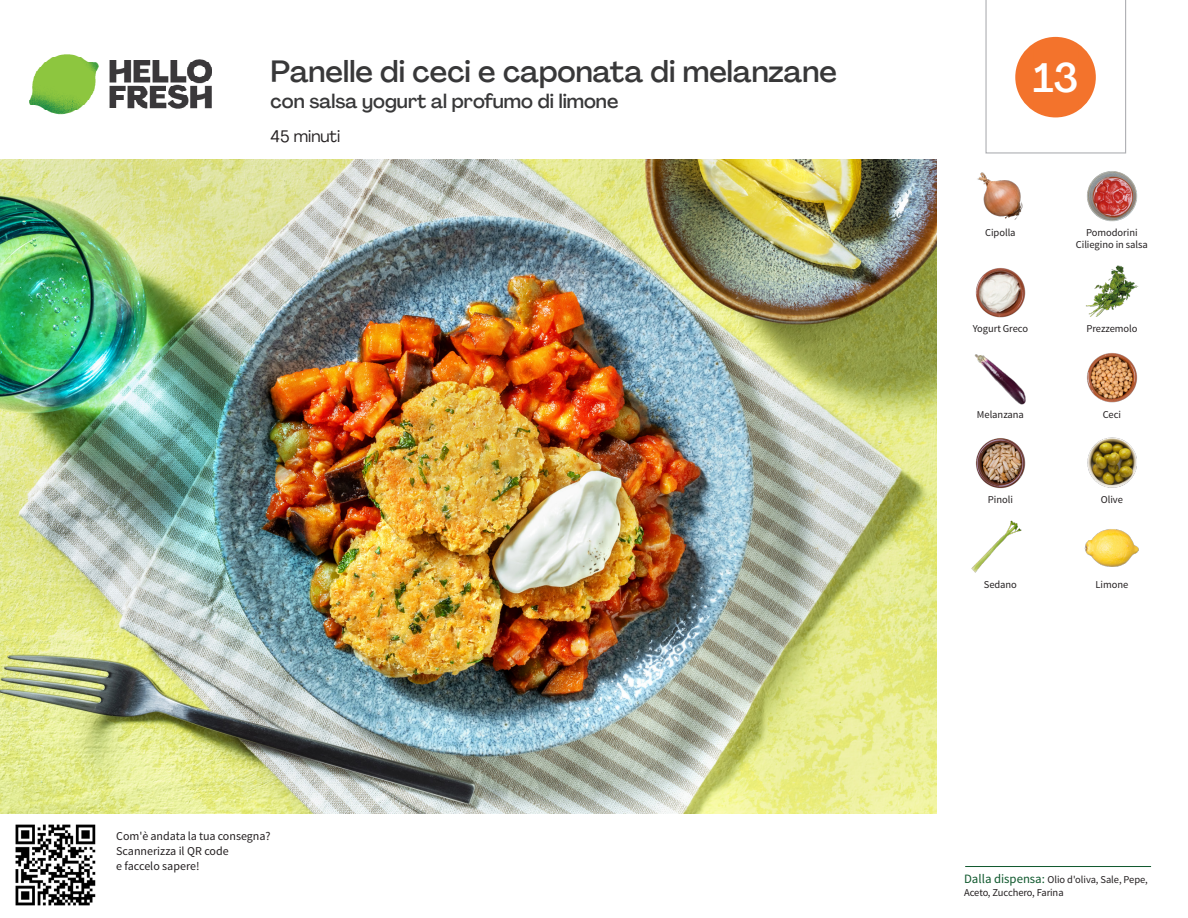
<style>
.page{position:relative;width:1188px;height:918px;background:#fff}
.page>*{position:absolute;margin:0;border:0;box-sizing:border-box;transform-origin:0 0}
._24_Recipe_Nr_Bag{font:500 40.5px "Agrandir";color:#fff}
._15_Titel_UK{font:500 30px "Agrandir";color:#383839}
._15_Titel_UK-2{font:500 19.5px "Agrandir";color:#383839}
._02_Box_Type{font:16.5px "Agrandir";color:#231f20}
._06_Before_Start{font:12px/15px "Source Sans Pro";color:#231f20}
._18_FRONT_ingredient{font:10.5px/12px "Source Sans Pro";letter-spacing:-.005em;color:#231f20;text-align:center}
.t1{font:10.5px/13.5px "Source Sans Variable";letter-spacing:-.005em;color:#231f20}
.s1{font-family:"Source Sans Pro";font-size:12.75px;color:#0e572c}
</style>
<div class="page">
<img style="left:30px;top:54px;width:181px;height:61px">
<hr style="left:965px;top:866px;width:186px;height:1px;background:#0e572c">
<img style="left:0;top:159px;width:936px;height:655px">
<img style="left:1087px;top:171px;width:51px;height:51px">
<img style="left:977px;top:172px;width:46px;height:48px">
<img style="left:1086px;top:265px;width:53px;height:52px">
<img style="left:975px;top:268px;width:51px;height:50px">
<img style="left:1087px;top:353px;width:51px;height:50px">
<img style="left:974px;top:354px;width:52px;height:50px">
<img style="left:1087px;top:437px;width:50px;height:51px">
<img style="left:975px;top:438px;width:51px;height:51px">
<img style="left:1084px;top:529px;width:55px;height:38px">
<img style="left:972px;top:520px;width:50px;height:53px">
<img style="left:15px;top:824px;width:81px;height:82px">
<svg style="left:985px;top:0;width:141px;height:154px"></svg>
<p class="_15_Titel_UK" style="left:271px;top:53px;width:568px">Panelle di ceci e caponata di melanzane</p>
<p class="_15_Titel_UK-2" style="left:271px;top:89px;width:349px">con salsa yogurt al profumo di limone</p>
<p class="_02_Box_Type" style="left:271px;top:126px;width:71px">45 minuti</p>
<p class="_06_Before_Start" style="left:116px;top:829px;width:156px">Com'è andata la tua consegna?<br>Scannerizza il QR code<br>e faccelo sapere!</p>
<p class="_24_Recipe_Nr_Bag" style="left:1033px;top:53px;width:46px">13</p>
<p class="_18_FRONT_ingredient" style="left:985px;top:227px;width:32px">Cipolla</p>
<p class="_18_FRONT_ingredient" style="left:1076px;top:227px;width:74px">Pomodorini<br>Ciliegino in salsa</p>
<p class="_18_FRONT_ingredient" style="left:973px;top:323px;width:57px">Yogurt Greco</p>
<p class="_18_FRONT_ingredient" style="left:1086px;top:323px;width:53px">Prezzemolo</p>
<p class="_18_FRONT_ingredient" style="left:977px;top:408px;width:48px">Melanzana</p>
<p class="_18_FRONT_ingredient" style="left:1103px;top:408px;width:20px">Ceci</p>
<p class="_18_FRONT_ingredient" style="left:988px;top:494px;width:27px">Pinoli</p>
<p class="_18_FRONT_ingredient" style="left:1101px;top:494px;width:24px">Olive</p>
<p class="_18_FRONT_ingredient" style="left:984px;top:579px;width:35px">Sedano</p>
<p class="_18_FRONT_ingredient" style="left:1096px;top:579px;width:34px">Limone</p>
<p class="t1" style="left:964px;top:873px;width:185px"><span class="s1">Dalla dispensa:</span> Olio d'oliva, Sale, Pepe,<br>Aceto, Zucchero, Farina</p>
</div>
